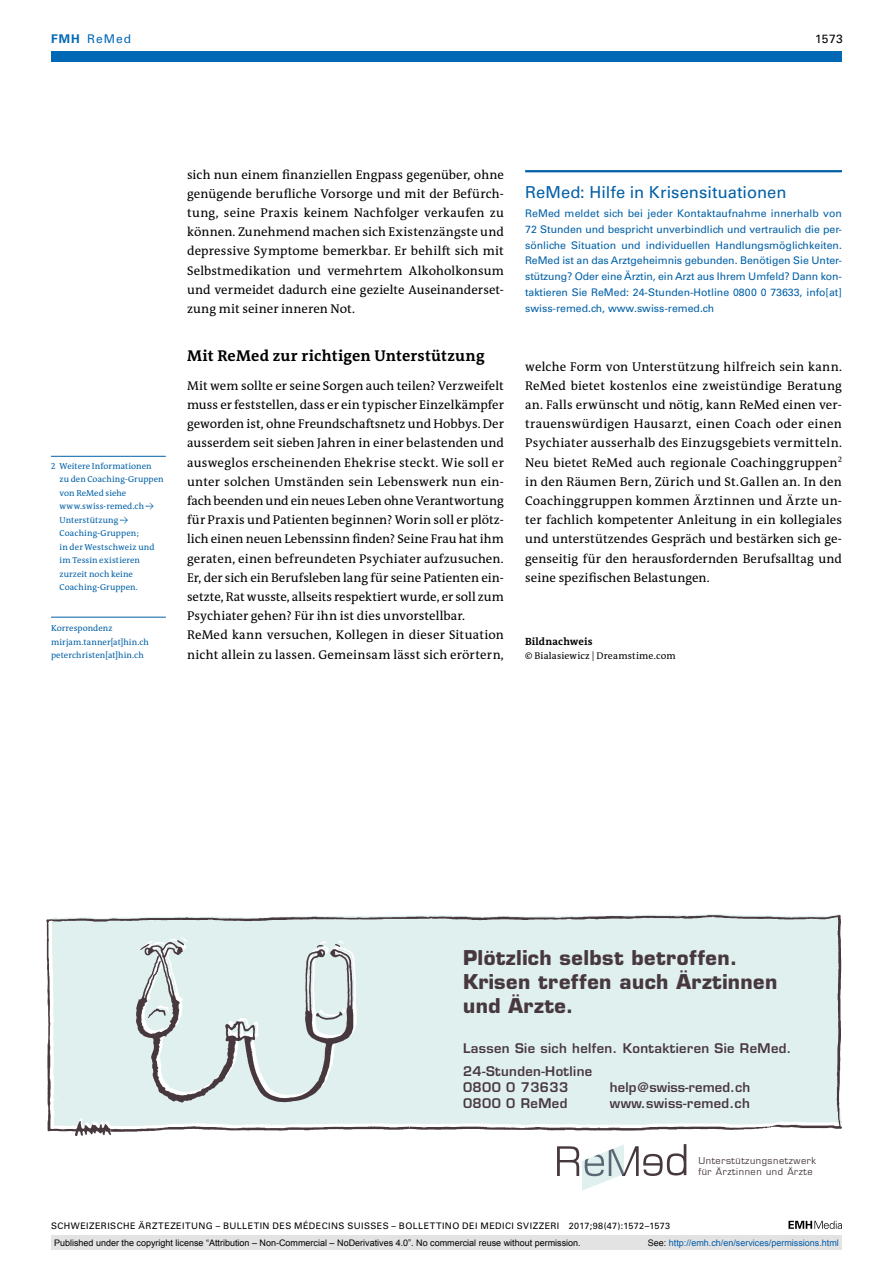
<style>
.page{position:relative;width:893px;height:1263px;background:#fff}
.page>*{position:absolute;margin:0;border:0;box-sizing:border-box;transform-origin:0 0}
.t1{font:700 19.95px/23.9px "Eurostile";letter-spacing:.02em;color:#47383e}
.t2{font:16.5px "Univers LT Std";letter-spacing:.005em;color:#0060a7}
.t3{font:700 15.75px "The Antiqua B W7";letter-spacing:.015em;color:#000}
.t4{font:600 13.05px/23.9px "Eurostile";letter-spacing:.03em;color:#47383e}
.t5{font:600 13.05px "Eurostile";letter-spacing:.01em;color:#47383e}
.t6{font:12.75px/19.2px "The Antiqua B W5 Plain";letter-spacing:.005em;color:#000;text-align:justify}
.t7{font:12px "Univers LT Std";letter-spacing:.085em;color:#0068b4}
.t8{font:12px "Univers LT Std";color:#000}
.t9{font:10.5px/15.8px "Univers LT Std";color:#0060a7;text-align:justify}
.t10{font:700 10.5px "The Antiqua B W7";letter-spacing:.015em;color:#000}
.t11{font:9.75px "The Antiqua B W5 Plain";letter-spacing:.015em;color:#000}
.t12{font:9.3px/11.1px "Eurostile";letter-spacing:.06em;color:#47383e}
.t13{font:9px "Arial";color:#000}
.t14{font:9px "Univers LT Std";letter-spacing:.05em;color:#000}
.t15{font:9px "Arial";color:#005ba9}
.t16{font:8.7px/13.5px "The Antiqua B W5 Plain";letter-spacing:.01em;color:#0060a7}
.s1{font-weight:700}
.s2{color:#000}
</style>
<div class="page">
<svg style="left:788px;top:1221px;width:54px;height:8px"></svg>
<div style="left:51px;top:51px;width:791px;height:11px;background:#0068b4"></div>
<hr style="left:51px;top:617px;width:115px;height:1px;background:#0060a7">
<hr style="left:51px;top:456px;width:115px;height:1px;background:#0060a7">
<hr style="left:525px;top:170px;width:317px;height:2px;background:#0060a7">
<img style="left:46px;top:914px;width:795px;height:218px">
<img style="left:106px;top:924px;width:277px;height:194px">
<svg style="left:557px;top:1144px;width:129px;height:46px"></svg>
<img style="left:77px;top:1118px;width:33px;height:3px">
<img style="left:76px;top:1121px;width:35px;height:14px">
<div style="left:51px;top:1235px;width:791px;height:15px;background:#e3e3e3"></div>
<p class="t7" style="left:51px;top:31px;width:82px"><span class="s1">FMH</span> ReMed</p>
<p class="t8" style="left:815px;top:31px;width:29px">1573</p>
<p class="t16" style="left:60px;top:459px;width:106px;text-indent:-9px">2 Weitere Informationen<br>zu den Coaching-Gruppen von ReMed siehe www.swiss-remed.ch →<br>Unterstützung →<br>Coaching-Gruppen;<br>in der Westschweiz und im Tessin existieren zurzeit noch keine<br>Coaching-Gruppen.</p>
<p class="t16" style="left:51px;top:622px;width:99px">Korrespondenz mirjam.tanner[at]hin.ch peterchristen[at]hin.ch</p>
<p class="t6" style="left:187px;top:165px;width:318px">sich nun einem finanziellen Engpass gegenüber, ohne genügende berufliche Vorsorge und mit der Befürch&shy;tung, seine Praxis keinem Nachfolger verkaufen zu können. Zunehmend machen sich Existenzängste und depressive Symptome bemerkbar. Er behilft sich mit Selbstmedikation und vermehrtem Alkoholkonsum und vermeidet dadurch eine gezielte Auseinanderset&shy;zung mit seiner inneren Not.</p>
<p class="t3" style="left:187px;top:346px;width:299px">Mit ReMed zur richtigen Unterstützung</p>
<p class="t6" style="left:187px;top:376px;width:318px;text-align:left">Mit wem sollte er seine Sorgen auch teilen? Verzweifelt muss er feststellen, dass er ein typischer Einzelkämpfer geworden ist, ohne Freundschaftsnetz und Hobbys. Der ausserdem seit sieben Jahren in einer belastenden und ausweglos erscheinenden Ehekrise steckt. Wie soll er unter solchen Umständen sein Lebenswerk nun ein&shy;fach beenden und ein neues Leben ohne Verantwortung für Praxis und Patienten beginnen? Worin soll er plötz&shy;lich einen neuen Lebenssinn finden? Seine Frau hat ihm geraten, einen befreundeten Psychiater aufzusuchen.<br>Er, der sich ein Berufsleben lang für seine Patienten ein&shy;setzte, Rat wusste, allseits respektiert wurde, er soll zum Psychiater gehen? Für ihn ist dies unvorstellbar.<br>ReMed kann versuchen, Kollegen in dieser Situation nicht allein zu lassen. Gemeinsam lässt sich erörtern,</p>
<p class="t2" style="left:525px;top:182px;width:263px">ReMed: Hilfe in Krisensituationen</p>
<p class="t9" style="left:525px;top:205px;width:318px">ReMed meldet sich bei jeder Kontaktaufnahme innerhalb von 72 Stunden und bespricht unverbindlich und vertraulich die per&shy;sönliche Situation und individuellen Handlungsmöglichkeiten.<br>ReMed ist an das Arztgeheimnis gebunden. Benötigen Sie Unter&shy;stützung? Oder eine Ärztin, ein Arzt aus Ihrem Umfeld? Dann kon&shy;taktieren Sie ReMed: 24-Stunden-Hotline 0800 0 73633, info[at] swiss-remed.ch, www.swiss-remed.ch</p>
<p class="t6" style="left:525px;top:357px;width:318px">welche Form von Unterstützung hilfreich sein kann.<br>ReMed bietet kostenlos eine zweistündige Beratung an. Falls erwünscht und nötig, kann ReMed einen ver&shy;trauenswürdigen Hausarzt, einen Coach oder einen Psychiater ausserhalb des Einzugsgebiets vermitteln.<br>Neu bietet ReMed auch regionale Coachinggruppen<sup>2 </sup>in den Räumen Bern, Zürich und St.Gallen an. In den Coachinggruppen kommen Ärztinnen und Ärzte un&shy;ter fachlich kompetenter Anleitung in ein kollegiales und unterstützendes Gespräch und bestärken sich ge&shy;genseitig für den herausfordernden Berufsalltag und seine spezifischen Belastungen.</p>
<p class="t10" style="left:525px;top:635px;width:69px">Bildnachweis</p>
<p class="t11" style="left:525px;top:649px;width:152px">© Bialasiewicz | Dreamstime.com</p>
<h1 class="t1" style="left:463px;top:946px;width:316px">Plötzlich selbst betroffen.<br>Krisen treffen auch Ärztinnen und Ärzte.</h1>
<p class="t4" style="left:463px;top:1036px;width:330px">Lassen Sie sich helfen. Kontaktieren Sie ReMed.<br>24-Stunden-Hotline</p>
<p class="t4" style="left:463px;top:1075px;width:107px">0800 0 73633</p>
<p class="t5" style="left:610px;top:1079px;width:142px">help@swiss-remed.ch</p>
<p class="t4" style="left:463px;top:1091px;width:106px">0800 0 ReMed</p>
<p class="t4" style="left:610px;top:1091px;width:141px">www.swiss-remed.ch</p>
<p class="t12" style="left:698px;top:1155px;width:119px">Unterstützungsnetzwerk für Ärztinnen und Ärzte</p>
<p class="t14" style="left:51px;top:1220px;width:621px">SCHWEIZERISCHE ÄRZTEZEITUNG – BULLETIN DES MÉDECINS SUISSES – BOLLETTINO DEI MEDICI SVIZZERI 2017;98(47):1572–1573</p>
<p class="t13" style="left:54px;top:1237px;width:528px">Published under the copyright license “Attribution – Non-Commercial – NoDerivatives 4.0”. No commercial reuse without permission.</p>
<p class="t15" style="left:648px;top:1237px;width:193px"><span class="s2">See:</span> http://emh.ch/en/services/permissions.html</p>
</div>
